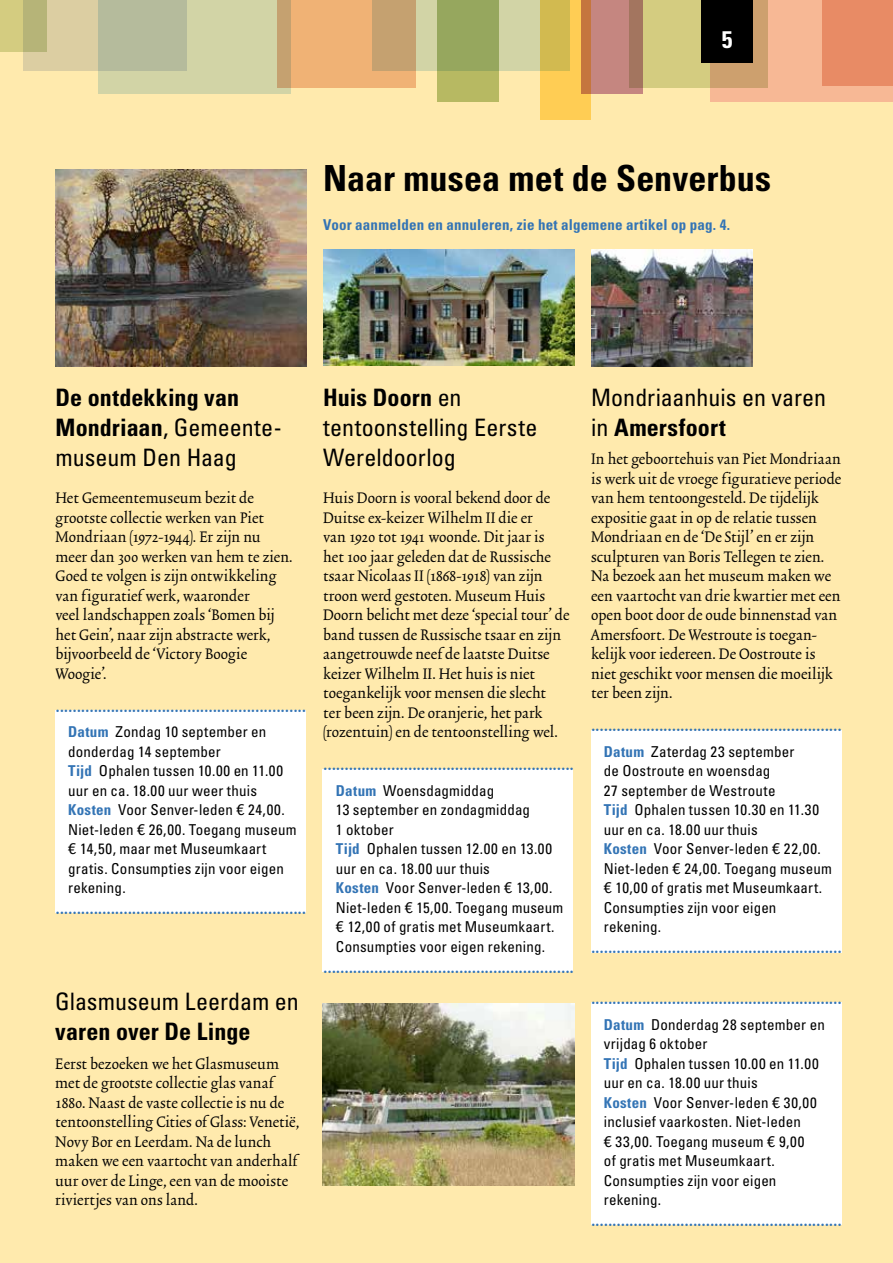
<style>
.page{position:relative;width:893px;height:1263px;background:#ffeaad}
.page>*{position:absolute;margin:0;border:0;box-sizing:border-box;transform-origin:0 0}
.t1{font:700 condensed 36px "Univers";letter-spacing:.005em;color:#000}
.t2{font:24px "Trinite No 2 Rom Con";color:#3374b5}
.t3{font:condensed 24px/30px "Univers";color:#000}
.t4{font:700 condensed 24px/30px "Univers";letter-spacing:.005em;color:#000}
.t5{font:700 condensed 24px "Univers";color:#fff}
.t6{font:18px/19.5px "Trinite No 2 Rom Con";letter-spacing:.01em;color:#000}
.t7{font:condensed 15px/19.5px "Univers";letter-spacing:.01em;color:#000}
.t8{font:700 condensed 15px "Univers";letter-spacing:.01em;color:#3374b5}
.s1{font-weight:400}
.s2{font-weight:700;color:#3374b5}
.s3{font-family:"Linotype Euro Font Tto Z";font-stretch:normal}
.s4{font-weight:700}
</style>
<div class="page">
<div style="left:23px;top:0;width:164px;height:71px;background:#dccea2"></div>
<div style="left:278px;top:0;width:138px;height:87px;background:#f0b275"></div>
<svg style="left:372px;top:0;width:168px;height:71px;background:#ccbe8f"></svg>
<svg style="left:437px;top:0;width:62px;height:102px;background:#a0ac5f"></svg>
<svg style="left:98px;top:0;width:192px;height:94px;background:#c6c79f"></svg>
<svg style="left:540px;top:0;width:51px;height:119px;background:#ecc552"></svg>
<svg style="left:581px;top:0;width:62px;height:94px;background:#c48272"></svg>
<svg style="left:629px;top:0;width:81px;height:87px;background:#c8b978"></svg>
<svg style="left:710px;top:0;width:183px;height:102px;background:#ebb18a"></svg>
<div style="left:822px;top:0;width:71px;height:85px;background:#e88b65"></div>
<div style="left:702px;top:0;width:51px;height:62px;background:#000"></div>
<div style="left:0;top:0;width:47px;height:51px;background:linear-gradient(to right,#ddd382,#adad76)"></div>
<img style="left:55px;top:169px;width:251px;height:198px">
<img style="left:322px;top:1003px;width:252px;height:183px">
<img style="left:323px;top:250px;width:251px;height:115px">
<img style="left:591px;top:250px;width:162px;height:117px">
<div style="left:55px;top:710px;width:251px;height:203px;background:#fff"></div>
<div style="left:322px;top:769px;width:251px;height:202px;background:#fff"></div>
<div style="left:591px;top:730px;width:251px;height:222px;background:#fff"></div>
<div style="left:591px;top:1003px;width:251px;height:222px;background:#fff"></div>
<h2 class="t5" style="left:722px;top:25px;width:12px">5</h2>
<h1 class="t1" style="left:323px;top:156px;width:449px">Naar musea met de Senverbus</h1>
<p class="t8" style="left:323px;top:216px;width:408px">Voor aanmelden en annuleren, zie het algemene artikel op pag. 4.</p>
<h2 class="t4" style="left:55px;top:382px;width:228px">De ontdekking van<br>Mondriaan<span class="s1">, Gemeente&shy;museum Den Haag</span></h2>
<p class="t6" style="left:55px;top:490px;width:239px">Het Gemeentemuseum bezit de grootste collectie werken van Piet<br>Mondriaan (1972-1944). Er zijn nu meer dan 300 werken van hem te zien.<br>Goed te volgen is zijn ontwikkeling van figuratief werk, waaronder<br>veel landschappen zoals ‘Bomen bij het Gein’, naar zijn abstracte werk, bijvoorbeeld de ‘Victory Boogie<br>Woogie’.</p>
<h2 class="t2" style="left:55px;top:694px;width:252px">...........................................................</h2>
<p class="t7" style="left:68px;top:722px;width:230px"><span class="s2">Datum</span> Zondag 10 september en donderdag 14 september<br><span class="s2">Tijd</span> Ophalen tussen 10.00 en 11.00 uur en ca. 18.00 uur weer thuis<br><span class="s2">Kosten</span> Voor Senver-leden <span class="s3">M</span> 24,00.<br>Niet-leden <span class="s3">M</span> 26,00. Toegang museum<br><span class="s3">M</span> 14,50, maar met Museumkaart gratis. Consumpties zijn voor eigen rekening.</p>
<h2 class="t2" style="left:55px;top:897px;width:252px">...........................................................</h2>
<h2 class="t3" style="left:55px;top:986px;width:245px">Glasmuseum Leerdam en</h2>
<h2 class="t4" style="left:55px;top:1016px;width:197px">varen over De Linge</h2>
<p class="t6" style="left:55px;top:1055px;width:245px">Eerst bezoeken we het Glasmuseum met de grootste collectie glas vanaf 1880. Naast de vaste collectie is nu de tentoonstelling Cities of Glass: Venetië, Novy Bor en Leerdam. Na de lunch maken we een vaartocht van anderhalf uur over de Linge, een van de mooiste riviertjes van ons land.</p>
<h2 class="t3" style="left:323px;top:382px;width:216px"><span class="s4">Huis Doorn</span> en tentoonstelling Eerste<br>Wereldoorlog</h2>
<p class="t6" style="left:323px;top:490px;width:248px">Huis Doorn is vooral bekend door de Duitse ex-keizer Wilhelm II die er<br>van 1920 tot 1941 woonde. Dit jaar is het 100 jaar geleden dat de Russische tsaar Nicolaas II (1868-1918) van zijn troon werd gestoten. Museum Huis Doorn belicht met deze ‘special tour’ de band tussen de Russische tsaar en zijn aangetrouwde neef de laatste Duitse keizer Wilhelm II. Het huis is niet toegankelijk voor mensen die slecht<br>ter been zijn. De oranjerie, het park (rozentuin) en de tentoonstelling wel.</p>
<h2 class="t2" style="left:323px;top:753px;width:252px">...........................................................</h2>
<p class="t7" style="left:336px;top:780px;width:229px"><span class="s2">Datum</span> Woensdagmiddag<br>13 september en zondagmiddag<br>1 oktober<br><span class="s2">Tijd</span> Ophalen tussen 12.00 en 13.00 uur en ca. 18.00 uur thuis<br><span class="s2">Kosten</span> Voor Senver-leden <span class="s3">M</span> 13,00.<br>Niet-leden <span class="s3">M</span> 15,00. Toegang museum<br><span class="s3">M</span> 12,00 of gratis met Museumkaart.<br>Consumpties voor eigen rekening.</p>
<h2 class="t2" style="left:323px;top:955px;width:252px">...........................................................</h2>
<h2 class="t3" style="left:591px;top:382px;width:237px">Mondriaanhuis en varen in <span class="s4">Amersfoort</span></h2>
<p class="t6" style="left:591px;top:451px;width:252px">In het geboortehuis van Piet Mondriaan is werk uit de vroege figuratieve periode van hem tentoongesteld. De tijdelijk expositie gaat in op de relatie tussen Mondriaan en de ‘De Stijl’ en er zijn sculpturen van Boris Tellegen te zien.<br>Na bezoek aan het museum maken we een vaartocht van drie kwartier met een open boot door de oude binnenstad van Amersfoort. De Westroute is toegan&shy;kelijk voor iedereen. De Oostroute is niet geschikt voor mensen die moeilijk ter been zijn.</p>
<h2 class="t2" style="left:591px;top:714px;width:252px">...........................................................</h2>
<p class="t7" style="left:604px;top:741px;width:230px"><span class="s2">Datum</span> Zaterdag 23 september<br>de Oostroute en woensdag<br>27 september de Westroute<br><span class="s2">Tijd</span> Ophalen tussen 10.30 en 11.30 uur en ca. 18.00 uur thuis<br><span class="s2">Kosten</span> Voor Senver-leden <span class="s3">M</span> 22,00.<br>Niet-leden <span class="s3">M</span> 24,00. Toegang museum<br><span class="s3">M</span> 10,00 of gratis met Museumkaart.<br>Consumpties zijn voor eigen rekening.</p>
<h2 class="t2" style="left:591px;top:936px;width:252px">...........................................................</h2>
<h2 class="t2" style="left:591px;top:987px;width:252px">...........................................................</h2>
<p class="t7" style="left:604px;top:1014px;width:222px"><span class="s2">Datum</span> Donderdag 28 september en vrijdag 6 oktober<br><span class="s2">Tijd</span> Ophalen tussen 10.00 en 11.00 uur en ca. 18.00 uur thuis<br><span class="s2">Kosten</span> Voor Senver-leden <span class="s3">M</span> 30,00 inclusief vaarkosten. Niet-leden<br><span class="s3">M</span> 33,00. Toegang museum <span class="s3">M</span> 9,00<br>of gratis met Museumkaart.<br>Consumpties zijn voor eigen rekening.</p>
<h2 class="t2" style="left:591px;top:1209px;width:252px">...........................................................</h2>
</div>
